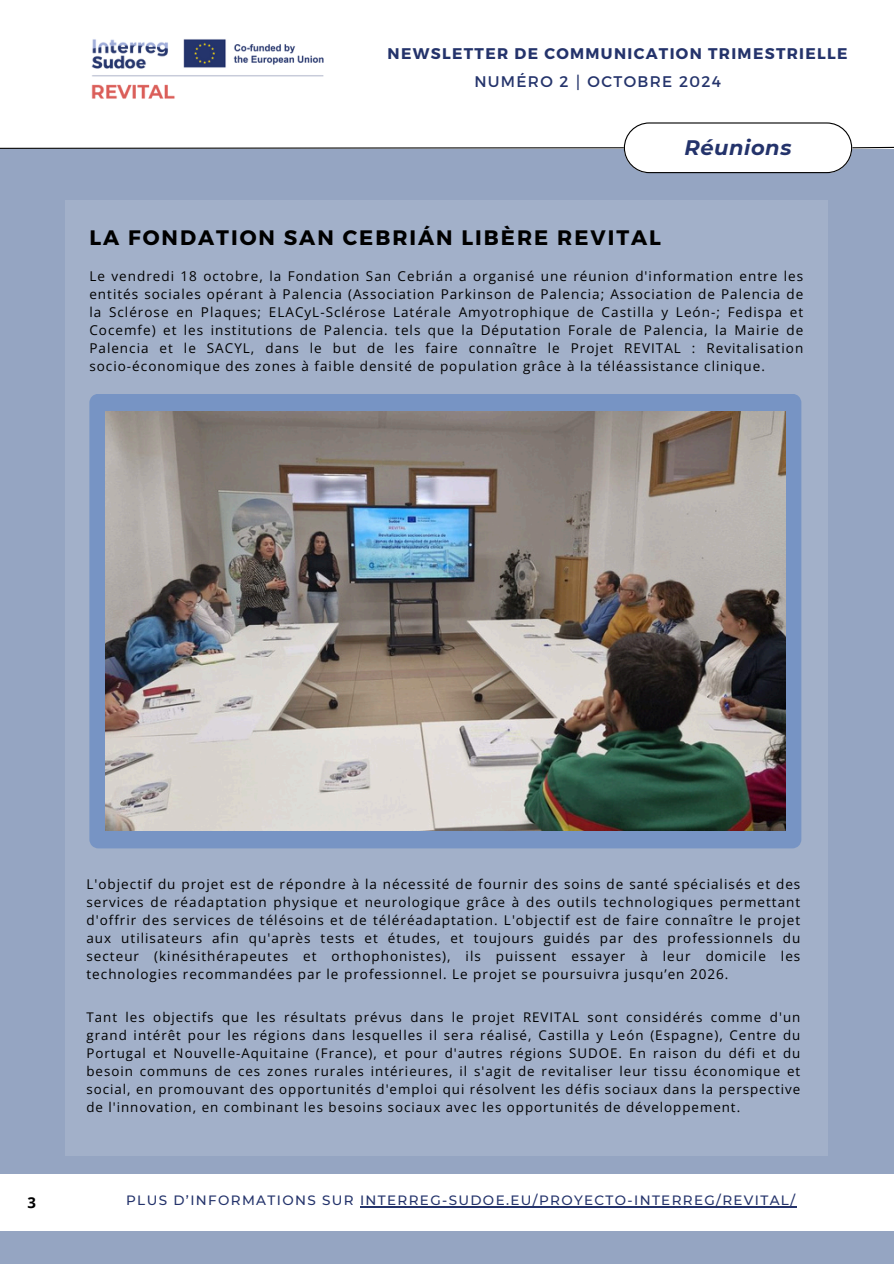
<style>
.page{position:relative;width:894px;height:1264px;background:#fff}
.page>*{position:absolute;margin:0;border:0;box-sizing:border-box;transform-origin:0 0}
.t1{font:700 21px "Montserrat";letter-spacing:.095em;color:#000}
.t2{font:italic 700 21px "Montserrat";letter-spacing:.025em;color:#24336b}
.t3{font:700 15.45px "Montserrat";letter-spacing:.085em;color:#24336b}
.t4{font:15.45px "Montserrat";letter-spacing:.085em;color:#24336b}
.t5{font:700 15px "Open Sans";color:#000}
.t6{font:13.5px/18px "Open Sans";letter-spacing:.075em;color:#000;text-align:justify}
.t7{font:500 13.5px "Montserrat";letter-spacing:.1em;color:#24336b}
.t8{font:13.35px/18px "Open Sans";letter-spacing:.075em;color:#000;text-align:justify}
.s1{font-family:"Free Sans"}
</style>
<div class="page">
<div style="left:0;top:0;width:893px;height:1263px;background:#95a5c2"></div>
<div style="left:0;top:0;width:893px;height:148px;background:#fff"></div>
<div style="left:0;top:1174px;width:893px;height:56px;background:#fff"></div>
<svg style="left:0;top:122px;width:893px;height:51px"></svg>
<img style="left:91px;top:39px;width:233px;height:60px">
<hr style="left:360px;top:1206px;width:436px;height:1px;background:#24336b">
<div style="left:66px;top:201px;width:761px;height:954px;background:#a2b0c9"></div>
<div style="left:89px;top:394px;width:712px;height:454px;background:#7794c4"></div>
<img style="left:106px;top:412px;width:679px;height:418px">
<h2 class="t3" style="left:387px;top:44px;width:461px">NEWSLETTER DE COMMUNICATION TRIMESTRIELLE</h2>
<p class="t4" style="left:474px;top:71px;width:248px">NUMÉRO 2 <span class="s1">⎮</span> OCTOBRE 2024</p>
<p class="t2" style="left:684px;top:135px;width:108px">Réunions</p>
<p class="t1" style="left:89px;top:224px;width:573px">LA FONDATION SAN CEBRIÁN LIBÈRE REVITAL</p>
<p class="t6" style="left:89px;top:266px;width:715px">Le vendredi 18 octobre, la Fondation San Cebrián a organisé une réunion d'information entre les entités sociales opérant à Palencia (Association Parkinson de Palencia; Association de Palencia de la Sclérose en Plaques; ELACyL-Sclérose Latérale Amyotrophique de Castilla y León-; Fedispa et Cocemfe) et les institutions de Palencia. tels que la Députation Forale de Palencia, la Mairie de Palencia et le SACYL, dans le but de les faire connaître le Projet REVITAL : Revitalisation socio-économique des zones à faible densité de population grâce à la téléassistance clinique.</p>
<h1 class="t5" style="left:28px;top:1192px;width:10px">3</h1>
<p class="t6" style="left:86px;top:874px;width:715px">L'objectif du projet est de répondre à la nécessité de fournir des soins de santé spécialisés et des services de réadaptation physique et neurologique grâce à des outils technologiques permettant d'offrir des services de télésoins et de téléréadaptation. L'objectif est de faire connaître le projet aux utilisateurs afin qu'après tests et études, et toujours guidés par des professionnels du secteur (kinésithérapeutes et orthophonistes), ils puissent essayer à leur domicile les technologies recommandées par le professionnel. Le projet se poursuivra jusqu’en 2026.</p>
<p class="t8" style="left:86px;top:1008px;width:715px">Tant les objectifs que les résultats prévus dans le projet REVITAL sont considérés comme d'un grand intérêt pour les régions dans lesquelles il sera réalisé, Castilla y León (Espagne), Centre du Portugal et Nouvelle-Aquitaine (France), et pour d'autres régions SUDOE. En raison du défi et du besoin communs de ces zones rurales intérieures, il s'agit de revitaliser leur tissu économique et social, en promouvant des opportunités d'emploi qui résolvent les défis sociaux dans la perspective de l'innovation, en combinant les besoins sociaux avec les opportunités de développement.</p>
<h4 class="t7" style="left:126px;top:1192px;width:670px">PLUS D’INFORMATIONS SUR INTERREG-SUDOE.EU/PROYECTO-INTERREG/REVITAL/</h4>
</div>
